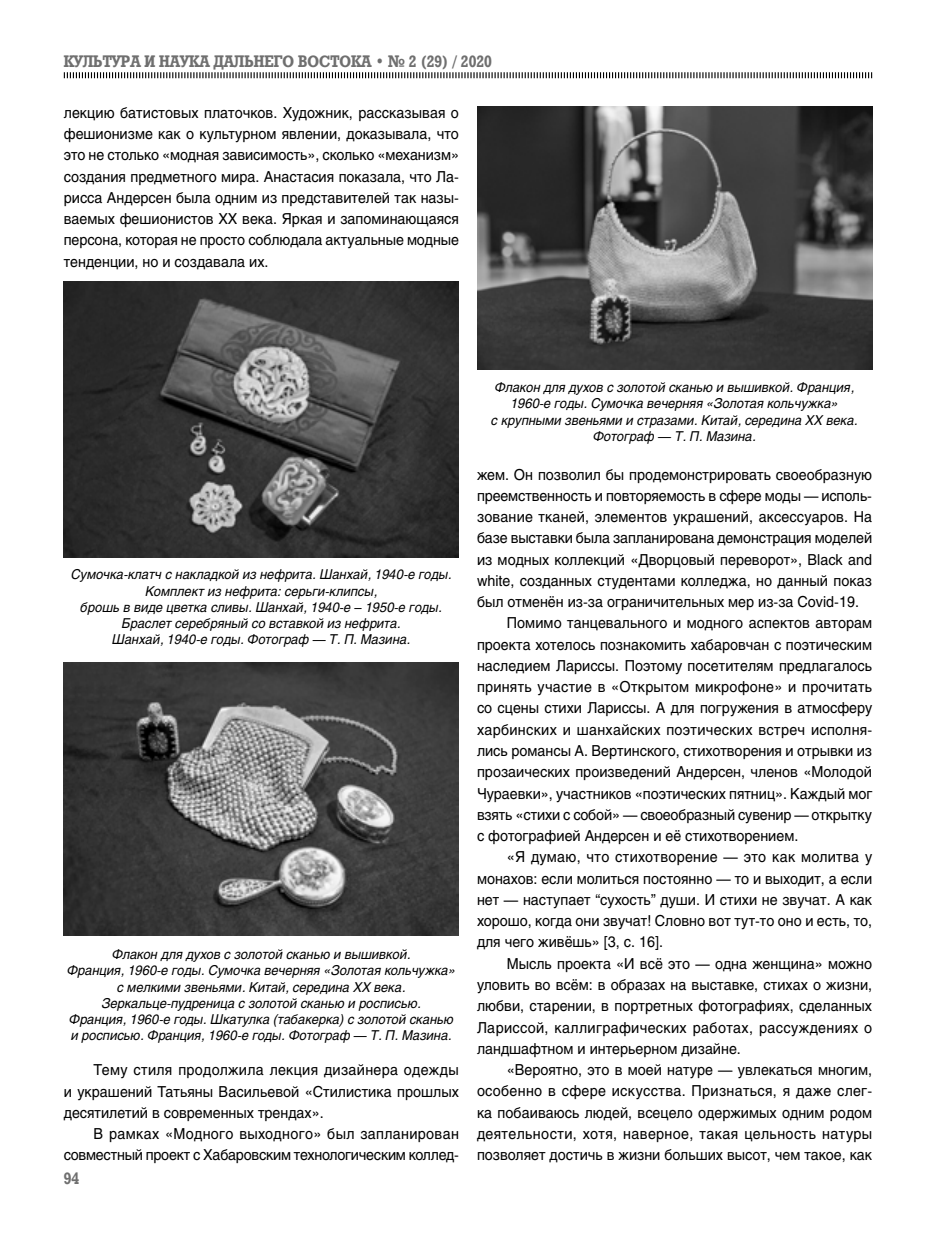
<style>
.page{position:relative;width:936px;height:1234px;background:#fff}
.page>*{position:absolute;margin:0;border:0;box-sizing:border-box;transform-origin:0 0}
.t1{font:700 16.5px "Rodeo";color:#6f6f6f;scale:.9 1}
.t2{font:15px/21.3px "Helios";color:#000;text-align:justify;scale:.95 1}
.t3{font:15px "Helios";letter-spacing:.02em;color:#000;scale:.95 1}
.t4{font:15px "Helios";letter-spacing:.025em;color:#000;scale:.95 1}
.t5{font:italic 13.5px/16.2px "Helios";color:#000;text-align:center;scale:.95 1}
</style>
<div class="page">
<svg style="left:63px;top:72px;width:809px;height:7px"></svg>
<img style="left:64px;top:281px;width:395px;height:276px">
<img style="left:64px;top:662px;width:395px;height:273px">
<img style="left:477px;top:106px;width:395px;height:264px">
<p class="t1" style="left:64px;top:52px;width:477px">КУЛЬТУРА И НАУКА ДАЛЬНЕГО ВОСТОКА • № 2 (29) / 2020</p>
<p class="t2" style="left:64px;top:102px;width:417px">лекцию батистовых платочков. Художник, рассказывая о фешионизме как о культурном явлении, доказывала, что это не столько «модная зависимость», сколько «механизм» создания предметного мира. Анастасия показала, что Ла&shy;рисса Андерсен была одним из представителей так назы&shy;ваемых фешионистов ХХ века. Яркая и запоминающаяся персона, которая не просто соблюдала актуальные модные тенденции, но и создавала их.</p>
<p class="t5" style="left:71px;top:566px;width:402px">Сумочка-клатч с накладкой из нефрита. Шанхай, 1940-е годы.<br>Комплект из нефрита: серьги-клипсы,<br>брошь в виде цветка сливы. Шанхай, 1940-е – 1950-е годы.<br>Браслет серебряный со вставкой из нефрита.<br>Шанхай, 1940-е годы. Фотограф — Т. П. Мазина.</p>
<p class="t5" style="left:67px;top:945px;width:410px">Флакон для духов с золотой сканью и вышивкой.<br>Франция, 1960-е годы. Сумочка вечерняя «Золотая кольчужка» с мелкими звеньями. Китай, середина ХХ века.<br>Зеркальце-пудреница с золотой сканью и росписью.<br>Франция, 1960-е годы. Шкатулка (табакерка) с золотой сканью и росписью. Франция, 1960-е годы. Фотограф — Т. П. Мазина.</p>
<p class="t2" style="left:64px;top:1058px;width:417px;text-indent:30px">Тему стиля продолжила лекция дизайнера одежды и украшений Татьяны Васильевой «Стилистика прошлых десятилетий в современных трендах».</p>
<p class="t2" style="left:64px;top:1122px;width:417px;text-align:right">В рамках «Модного выходного» был запланирован совместный проект с Хабаровским технологическим коллед-</p>
<p class="t1" style="left:64px;top:1168px;width:19px">94</p>
<p class="t5" style="left:491px;top:379px;width:387px">Флакон для духов с золотой сканью и вышивкой. Франция, 1960-е годы. Сумочка вечерняя «Золотая кольчужка»<br>с крупными звеньями и стразами. Китай, середина ХХ века.<br>Фотограф — Т. П. Мазина.</p>
<p class="t2" style="left:477px;top:463px;width:417px">жем. Он позволил бы продемонстрировать своеобразную</p>
<p class="t2" style="left:477px;top:484px;width:417px">преемственность и повторяемость в сфере моды — исполь-</p>
<p class="t2" style="left:477px;top:506px;width:417px">зование тканей, элементов украшений, аксессуаров. На</p>
<p class="t2" style="left:477px;top:527px;width:417px">базе выставки была запланирована демонстрация моделей</p>
<p class="t2" style="left:477px;top:548px;width:417px">из модных коллекций «Дворцовый переворот», Black and</p>
<p class="t2" style="left:477px;top:569px;width:417px">white, созданных студентами колледжа, но данный показ</p>
<p class="t2" style="left:477px;top:591px;width:403px">был отменён из-за ограничительных мер из-за Covid-19.</p>
<p class="t2" style="left:506px;top:612px;width:386px">Помимо танцевального и модного аспектов авторам</p>
<p class="t2" style="left:477px;top:633px;width:417px">проекта хотелось познакомить хабаровчан с поэтическим</p>
<p class="t2" style="left:477px;top:654px;width:417px">наследием Лариссы. Поэтому посетителям предлагалось</p>
<p class="t2" style="left:477px;top:676px;width:417px">принять участие в «Открытом микрофоне» и прочитать</p>
<p class="t2" style="left:477px;top:697px;width:417px">со сцены стихи Лариссы. А для погружения в атмосферу</p>
<p class="t3" style="left:477px;top:720px;width:417px">харбинских и шанхайских поэтических встреч исполня-</p>
<p class="t2" style="left:477px;top:739px;width:417px">лись романсы А. Вертинского, стихотворения и отрывки из</p>
<p class="t2" style="left:477px;top:761px;width:417px">прозаических произведений Андерсен, членов «Молодой</p>
<p class="t2" style="left:477px;top:782px;width:417px">Чураевки», участников «поэтических пятниц». Каждый мог</p>
<p class="t2" style="left:477px;top:803px;width:417px">взять «стихи с собой» — своеобразный сувенир — открытку</p>
<p class="t2" style="left:477px;top:824px;width:340px">с фотографией Андерсен и её стихотворением.</p>
<p class="t3" style="left:506px;top:847px;width:386px">«Я думаю, что стихотворение — это как молитва у</p>
<p class="t2" style="left:477px;top:867px;width:417px">монахов: если молиться постоянно — то и выходит, а если</p>
<p class="t2" style="left:477px;top:888px;width:417px">нет — наступает “сухость” души. И стихи не звучат. А как</p>
<p class="t2" style="left:477px;top:909px;width:417px">хорошо, когда они звучат! Словно вот тут-то оно и есть, то,</p>
<p class="t2" style="left:477px;top:931px;width:197px">для чего живёшь» [3, с. 16].</p>
<p class="t2" style="left:506px;top:952px;width:386px">Мысль проекта «И всё это — одна женщина» можно</p>
<p class="t2" style="left:477px;top:973px;width:417px">уловить во всём: в образах на выставке, стихах о жизни,</p>
<p class="t2" style="left:477px;top:994px;width:417px">любви, старении, в портретных фотографиях, сделанных</p>
<p class="t4" style="left:477px;top:1018px;width:417px">Лариссой, каллиграфических работах, рассуждениях о</p>
<p class="t2" style="left:477px;top:1037px;width:279px">ландшафтном и интерьерном дизайне.</p>
<p class="t2" style="left:506px;top:1058px;width:386px">«Вероятно, это в моей натуре — увлекаться многим,</p>
<p class="t3" style="left:477px;top:1081px;width:417px">особенно в сфере искусства. Признаться, я даже слег-</p>
<p class="t2" style="left:477px;top:1101px;width:417px">ка побаиваюсь людей, всецело одержимых одним родом</p>
<p class="t4" style="left:477px;top:1124px;width:417px">деятельности, хотя, наверное, такая цельность натуры</p>
<p class="t2" style="left:477px;top:1143px;width:417px">позволяет достичь в жизни больших высот, чем такое, как</p>
</div>
